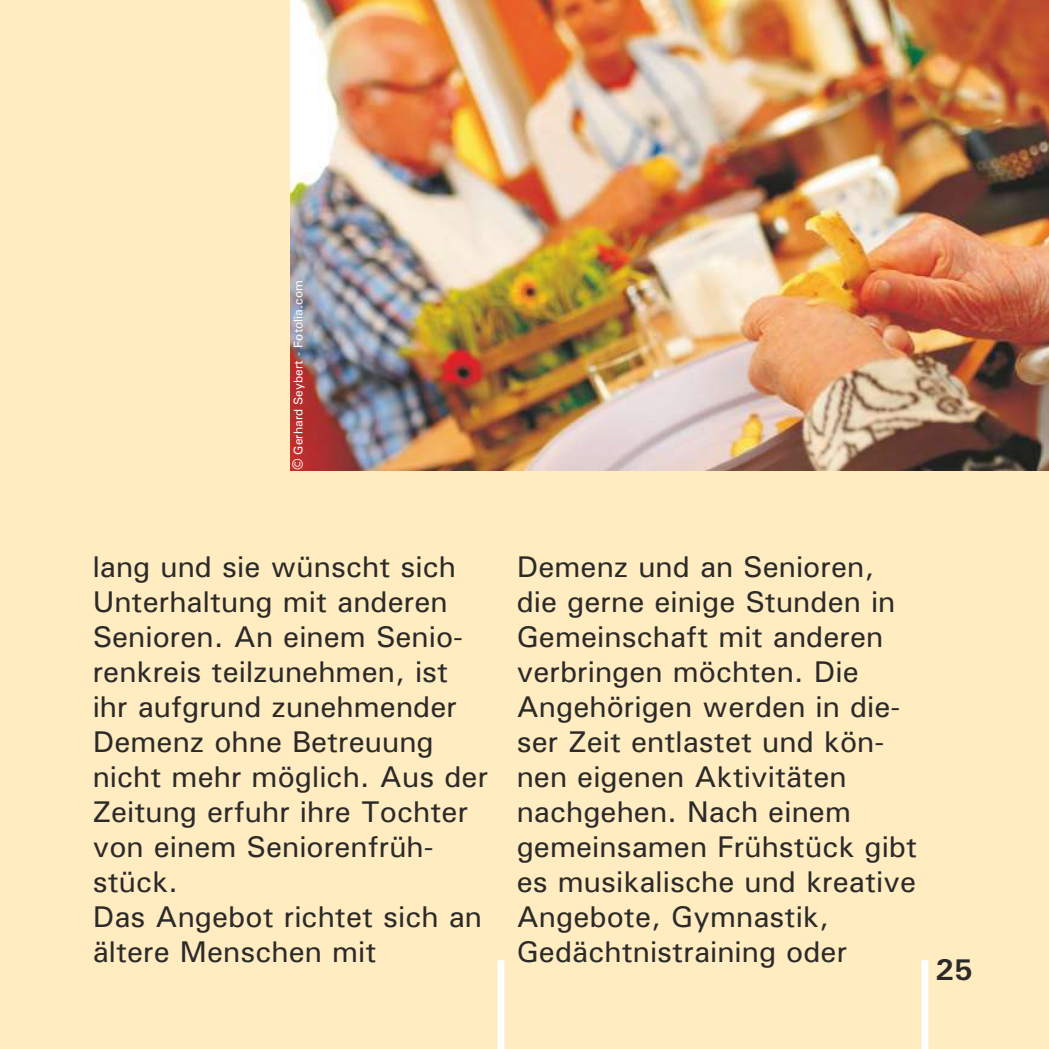
<style>
.page{position:relative;width:1049px;height:1049px;background:#ffecc1}
.page>*{position:absolute;margin:0;border:0;box-sizing:border-box;transform-origin:0 0}
.t1{font:30px/35px "Univers";color:#2b2a29}
.t2{font:700 30px "Univers";color:#2b2a29}
.t3{font:22.5px "Univers";color:#fefefe}
.t4{font:12.5px "Univers";color:#fefefe}
</style>
<div class="page">
<div style="left:497px;top:960px;width:7px;height:89px;background:#fefefe"></div>
<div style="left:921px;top:960px;width:7px;height:89px;background:#fefefe"></div>
<img style="left:291px;top:0;width:758px;height:470px">
<p class="t4" style="left:294px;top:455px;width:176px;rotate:-90deg">Gerhard Seybert - Fotolia.com</p>
<p class="t3" style="left:294px;top:470px;width:13px;rotate:-90deg">©</p>
<p class="t1" style="left:93px;top:551px;width:397px">lang und sie wünscht sich<br>Unterhaltung mit anderen<br>Senioren. An einem Senio&shy;renkreis teilzunehmen, ist ihr aufgrund zunehmender<br>Demenz ohne Betreuung nicht mehr möglich. Aus der<br>Zeitung erfuhr ihre Tochter von einem Seniorenfrüh&shy;stück.<br>Das Angebot richtet sich an ältere Menschen mit</p>
<p class="t1" style="left:517px;top:551px;width:402px">Demenz und an Senioren, die gerne einige Stunden in<br>Gemeinschaft mit anderen verbringen möchten. Die<br>Angehörigen werden in die&shy;ser Zeit entlastet und kön&shy;nen eigenen Aktivitäten nachgehen. Nach einem gemeinsamen Frühstück gibt es musikalische und kreative<br>Angebote, Gymnastik,<br>Gedächtnistraining oder</p>
<p class="t2" style="left:935px;top:959px;width:39px">25</p>
</div>
